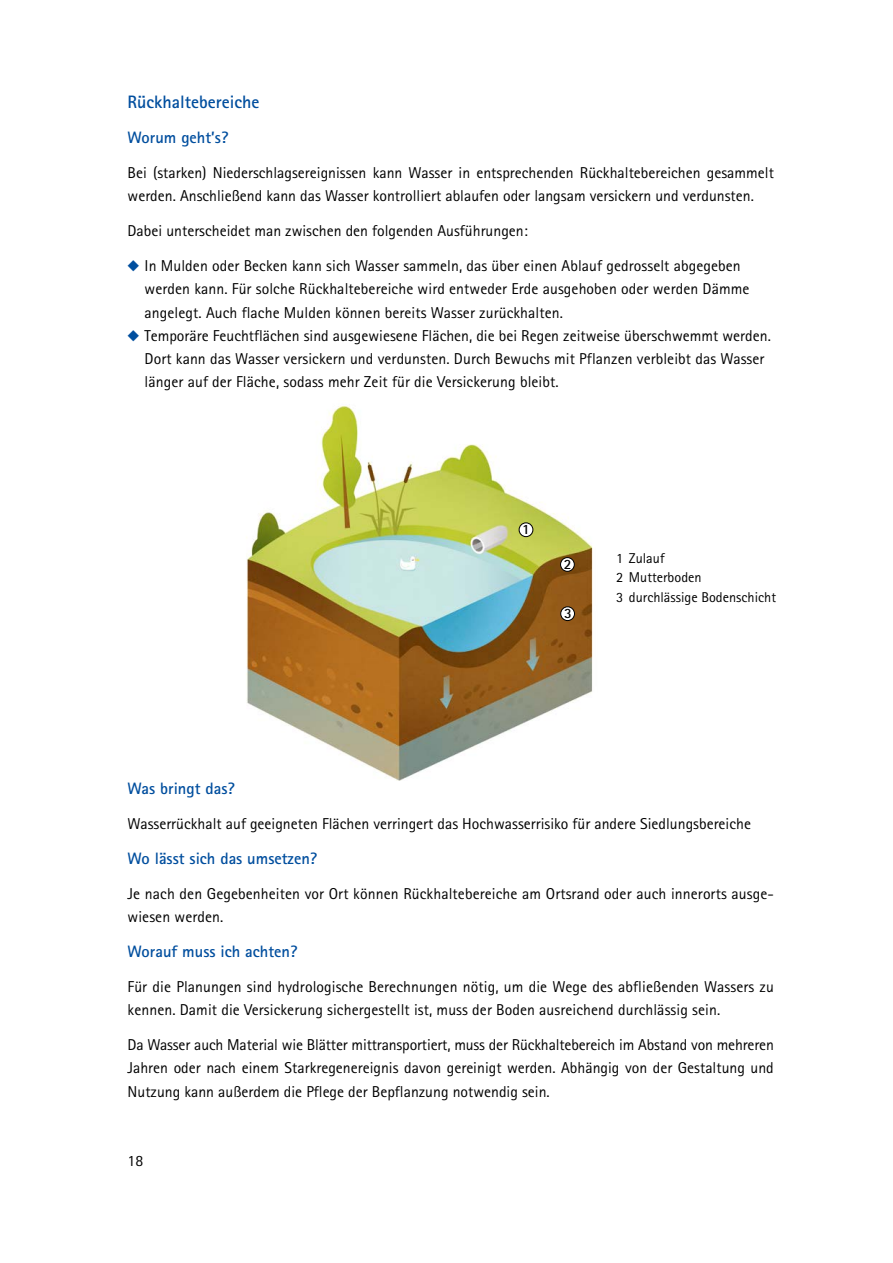
<style>
.page{position:relative;width:893px;height:1263px;background:#fff}
.page>*{position:absolute;margin:0;border:0;box-sizing:border-box;transform-origin:0 0}
.H2-blau{font:700 18px "Rotis Sans Serif Pro";color:#004e9e}
.H3-blau{font:700 16.5px "Rotis Sans Serif Pro";color:#004e9e}
.p-fliesstext{font:15.75px/23.2px "Rotis Sans Serif Pro";color:#000}
.aufzaehlung-raute{font:15.75px/23.2px "Rotis Sans Serif Pro";letter-spacing:.005em;color:#000}
.t1{font:14.25px/19.5px "Rotis Sans Serif Pro";color:#000}
.p_Legende{font:700 14.25px "Rotis Sans Serif Pro";color:#000}
</style>
<div class="page">
<img style="left:246px;top:406px;width:347px;height:375px">
<div style="left:561px;top:607px;width:13px;height:13px;background:#fff;border-radius:50%"></div>
<div style="left:560px;top:606px;width:15px;height:15px;border:1px solid #000;border-radius:50%"></div>
<div style="left:560px;top:558px;width:14px;height:13px;background:#fff;border-radius:50%"></div>
<div style="left:560px;top:557px;width:15px;height:15px;border:1px solid #000;border-radius:50%"></div>
<div style="left:519px;top:523px;width:14px;height:14px;background:#fff;border-radius:50%"></div>
<div style="left:519px;top:522px;width:14px;height:15px;border:1px solid #000;border-radius:50%"></div>
<h2 class="H2-blau" style="left:128px;top:91px;width:133px">Rückhaltebereiche</h2>
<h3 class="H3-blau" style="left:128px;top:127px;width:102px">Worum geht’s?</h3>
<p class="p-fliesstext" style="left:128px;top:161px;width:648px">Bei (starken) Niederschlagsereignissen kann Wasser in entsprechenden Rückhaltebereichen gesammelt werden. Anschließend kann das Wasser kontrolliert ablaufen oder langsam versickern und verdunsten.</p>
<p class="p-fliesstext" style="left:128px;top:219px;width:402px">Dabei unterscheidet man zwischen den folgenden Ausführungen:</p>
<p class="aufzaehlung-raute" style="left:145px;top:254px;width:606px">In Mulden oder Becken kann sich Wasser sammeln, das über einen Ablauf gedrosselt abgegeben werden kann. Für solche Rückhaltebereiche wird entweder Erde ausgehoben oder werden Dämme angelegt. Auch flache Mulden können bereits Wasser zurückhalten.</p>
<p class="aufzaehlung-raute" style="left:145px;top:324px;width:628px">Temporäre Feuchtflächen sind ausgewiesene Flächen, die bei Regen zeitweise überschwemmt werden.<br>Dort kann das Wasser versickern und verdunsten. Durch Bewuchs mit Pflanzen verbleibt das Wasser länger auf der Fläche, sodass mehr Zeit für die Versickerung bleibt.</p>
<p class="p_Legende" style="left:522px;top:520px;width:9px">1</p>
<p class="p_Legende" style="left:564px;top:555px;width:9px">2</p>
<p class="p_Legende" style="left:564px;top:604px;width:9px">3</p>
<p class="t1" style="left:616px;top:548px;width:161px">1 Zulauf<br>2 Mutterboden<br>3 durchlässige Bodenschicht</p>
<h3 class="H3-blau" style="left:128px;top:778px;width:109px">Was bringt das?</h3>
<p class="p-fliesstext" style="left:128px;top:812px;width:625px">Wasserrückhalt auf geeigneten Flächen verringert das Hochwasserrisiko für andere Siedlungsbereiche</p>
<h3 class="H3-blau" style="left:128px;top:848px;width:191px">Wo lässt sich das umsetzen?</h3>
<p class="p-fliesstext" style="left:128px;top:882px;width:648px">Je nach den Gegebenheiten vor Ort können Rückhaltebereiche am Ortsrand oder auch innerorts ausge&shy;wiesen werden.</p>
<h3 class="H3-blau" style="left:128px;top:941px;width:171px">Worauf muss ich achten?</h3>
<p class="p-fliesstext" style="left:128px;top:975px;width:648px">Für die Planungen sind hydrologische Berechnungen nötig, um die Wege des abfließenden Wassers zu kennen. Damit die Versickerung sichergestellt ist, muss der Boden ausreichend durchlässig sein.</p>
<p class="p-fliesstext" style="left:128px;top:1033px;width:648px;text-align:justify">Da Wasser auch Material wie Blätter mittransportiert, muss der Rückhaltebereich im Abstand von mehreren Jahren oder nach einem Starkregenereignis davon gereinigt werden. Abhängig von der Gestaltung und Nutzung kann außerdem die Pflege der Bepflanzung notwendig sein.</p>
<p class="p-fliesstext" style="left:128px;top:1149px;width:17px">18</p>
</div>
